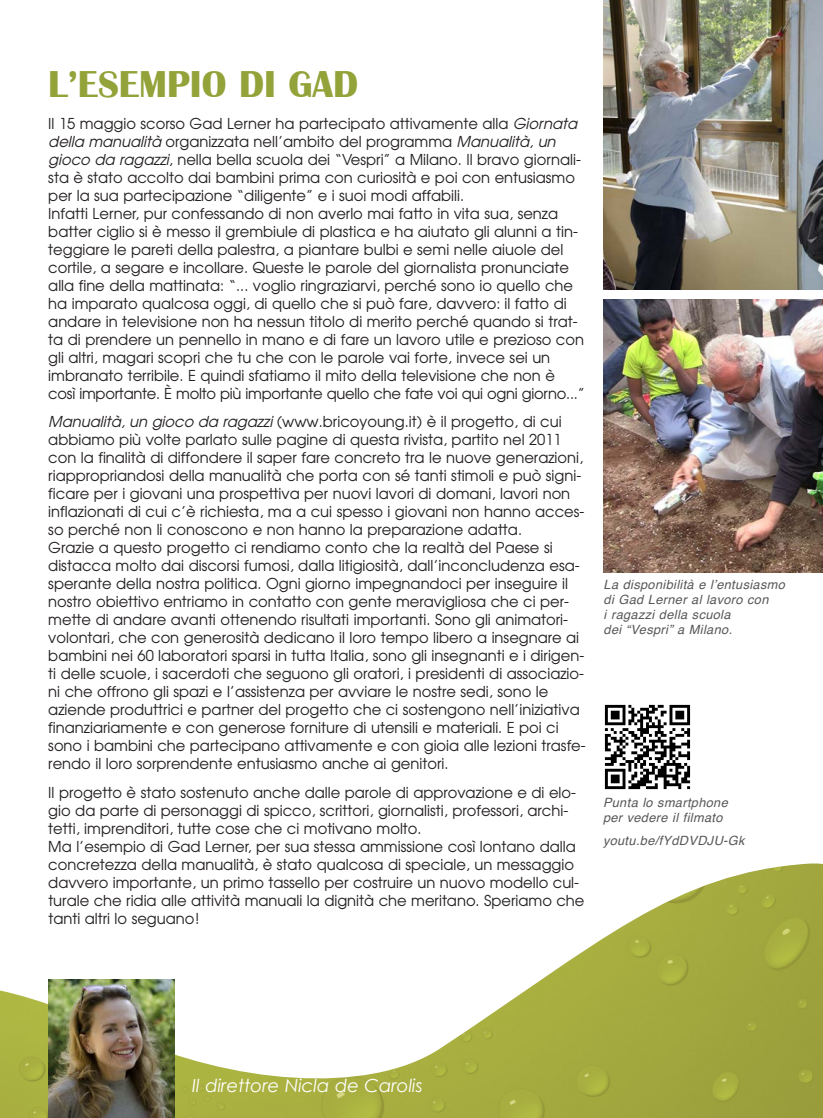
<style>
.page{position:relative;width:823px;height:1118px;background:#fff}
.page>*{position:absolute;margin:0;border:0;box-sizing:border-box;transform-origin:0 0}
.t1{font:700 38.55px "Britannic";color:#93a239}
.t2{font:italic 18px "Century Gothic";color:#fff}
.t3{font:15px/18px "Avant Garde";color:#231f20}
.t4{font:italic 12.75px/15px "Helvetica";letter-spacing:.03em;color:#57585a}
.s1{font-style:italic}
</style>
<div class="page">
<img style="left:0;top:863px;width:822px;height:255px">
<img style="left:48px;top:979px;width:127px;height:139px">
<img style="left:603px;top:0;width:219px;height:290px">
<img style="left:603px;top:299px;width:219px;height:273px">
<img style="left:604px;top:704px;width:87px;height:86px">
<h1 class="t1" style="left:48px;top:65px;width:311px">L’ESEMPIO DI GAD</h1>
<p class="t3" style="left:48px;top:114px;width:538px">Il 15 maggio scorso Gad Lerner ha partecipato attivamente alla <span class="s1">Giornata della manualità</span> organizzata nell’ambito del programma <span class="s1">Manualità, un gioco da ragazzi</span>, nella bella scuola dei “Vespri” a Milano. Il bravo giornali&shy;sta è stato accolto dai bambini prima con curiosità e poi con entusiasmo per la sua partecipazione “diligente” e i suoi modi affabili.<br>Infatti Lerner, pur confessando di non averlo mai fatto in vita sua, senza batter ciglio si è messo il grembiule di plastica e ha aiutato gli alunni a tin&shy;teggiare le pareti della palestra, a piantare bulbi e semi nelle aiuole del cortile, a segare e incollare. Queste le parole del giornalista pronunciate alla fine della mattinata: “... voglio ringraziarvi, perché sono io quello che ha imparato qualcosa oggi, di quello che si può fare, davvero: il fatto di andare in televisione non ha nessun titolo di merito perché quando si trat&shy;ta di prendere un pennello in mano e di fare un lavoro utile e prezioso con gli altri, magari scopri che tu che con le parole vai forte, invece sei un imbranato terribile. E quindi sfatiamo il mito della televisione che non è così importante. È molto più importante quello che fate voi qui ogni giorno...”</p>
<p class="t3" style="left:48px;top:413px;width:538px"><span class="s1">Manualità, un gioco da ragazzi</span> (www.bricoyoung.it) è il progetto, di cui abbiamo più volte parlato sulle pagine di questa rivista, partito nel 2011 con la finalità di diffondere il saper fare concreto tra le nuove generazioni, riappropriandosi della manualità che porta con sé tanti stimoli e può signi&shy;ficare per i giovani una prospettiva per nuovi lavori di domani, lavori non inflazionati di cui c’è richiesta, ma a cui spesso i giovani non hanno acces&shy;so perché non li conoscono e non hanno la preparazione adatta.<br>Grazie a questo progetto ci rendiamo conto che la realtà del Paese si distacca molto dai discorsi fumosi, dalla litigiosità, dall’inconcludenza esa&shy;sperante della nostra politica. Ogni giorno impegnandoci per inseguire il nostro obiettivo entriamo in contatto con gente meravigliosa che ci per&shy;mette di andare avanti ottenendo risultati importanti. Sono gli animatori&shy;volontari, che con generosità dedicano il loro tempo libero a insegnare ai bambini nei 60 laboratori sparsi in tutta Italia, sono gli insegnanti e i dirigen&shy;ti delle scuole, i sacerdoti che seguono gli oratori, i presidenti di associazio&shy;ni che offrono gli spazi e l’assistenza per avviare le nostre sedi, sono le aziende produttrici e partner del progetto che ci sostengono nell’iniziativa finanziariamente e con generose forniture di utensili e materiali. E poi ci sono i bambini che partecipano attivamente e con gioia alle lezioni trasfe&shy;rendo il loro sorprendente entusiasmo anche ai genitori.</p>
<p class="t3" style="left:48px;top:783px;width:537px">Il progetto è stato sostenuto anche dalle parole di approvazione e di elo&shy;gio da parte di personaggi di spicco, scrittori, giornalisti, professori, archi&shy;tetti, imprenditori, tutte cose che ci motivano molto.<br>Ma l’esempio di Gad Lerner, per sua stessa ammissione così lontano dalla concretezza della manualità, è stato qualcosa di speciale, un messaggio davvero importante, un primo tassello per costruire un nuovo modello cul&shy;turale che ridia alle attività manuali la dignità che meritano. Speriamo che tanti altri lo seguano!</p>
<p class="t4" style="left:603px;top:578px;width:183px">La disponibilità e l’entusiasmo di Gad Lerner al lavoro con<br>i ragazzi della scuola<br>dei “Vespri” a Milano.</p>
<p class="t4" style="left:602px;top:796px;width:126px">Punta lo smartphone per vedere il filmato</p>
<p class="t4" style="left:602px;top:834px;width:143px">youtu.be/fYdDVDJU-Gk</p>
<p class="t2" style="left:192px;top:1074px;width:232px">Il direttore Nicla de Carolis</p>
</div>
